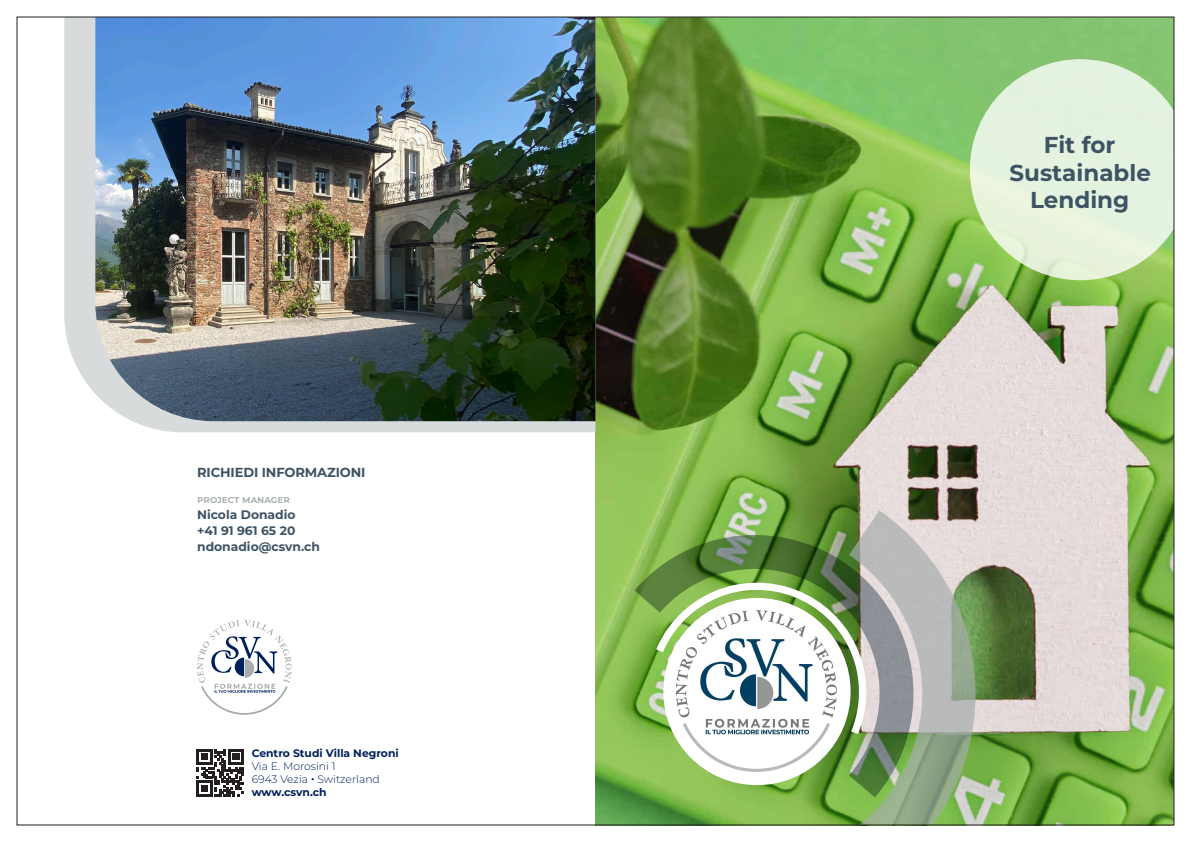
<style>
.page{position:relative;width:1191px;height:842px;background:#fff}
.page>*{position:absolute;margin:0;border:0;box-sizing:border-box;transform-origin:0 0}
.Titolo_Corso{font:700 23px/27.6px "Montserrat";color:#3e5364;text-align:center}
.Titoletto{font:700 13.1px "Montserrat";letter-spacing:-.01em;color:#3e5364}
.Indicazioni{font:700 12.3px "Montserrat";color:#3e5364}
.t1{font:300 10.8px "Montserrat";color:#00205b}
.t2{font:700 10.8px "Montserrat";color:#00205b}
.Tipologie{font:600 10.3px "Montserrat";color:#a5acac}
.s1{font-weight:700}
</style>
<div class="page">
<img style="left:595px;top:19px;width:577px;height:804px">
<svg style="left:634px;top:515px;width:22px;height:282px;background:#82b64d"></svg>
<img style="left:656px;top:510px;width:319px;height:313px">
<div style="left:969px;top:59px;width:222px;height:221px;background:#e4f2e0;border-radius:50%"></div>
<svg style="left:64px;top:19px;width:531px;height:413px;background:#dbdfdf"></svg>
<img style="left:95px;top:19px;width:500px;height:402px">
<svg style="left:197px;top:620px;width:95px;height:95px"></svg>
<svg style="left:197px;top:749px;width:47px;height:47px"></svg>
<img style="left:676px;top:610px;width:160px;height:162px">
<p class="Titoletto" style="left:197px;top:463px;width:170px">RICHIEDI INFORMAZIONI</p>
<p class="Tipologie" style="left:197px;top:492px;width:94px">project manager</p>
<p class="Indicazioni" style="left:197px;top:506px;width:100px">Nicola Donadio</p>
<p class="Indicazioni" style="left:197px;top:522px;width:100px">+41 91 961 65 20</p>
<p class="Indicazioni" style="left:197px;top:538px;width:124px">ndonadio@csvn.ch</p>
<p class="t2" style="left:252px;top:745px;width:149px">Centro Studi Villa Negroni</p>
<p class="t1" style="left:252px;top:759px;width:85px">Via E. Morosini 1</p>
<p class="t1" style="left:252px;top:772px;width:130px">6943 Vezia <span class="s1">·</span> Switzerland</p>
<p class="t2" style="left:252px;top:784px;width:76px">www.csvn.ch</p>
<p class="Titolo_Corso" style="left:1044px;top:130px;width:73px">Fit for</p>
<p class="Titolo_Corso" style="left:1009px;top:158px;width:143px">Sustainable<br>Lending</p>
</div>
